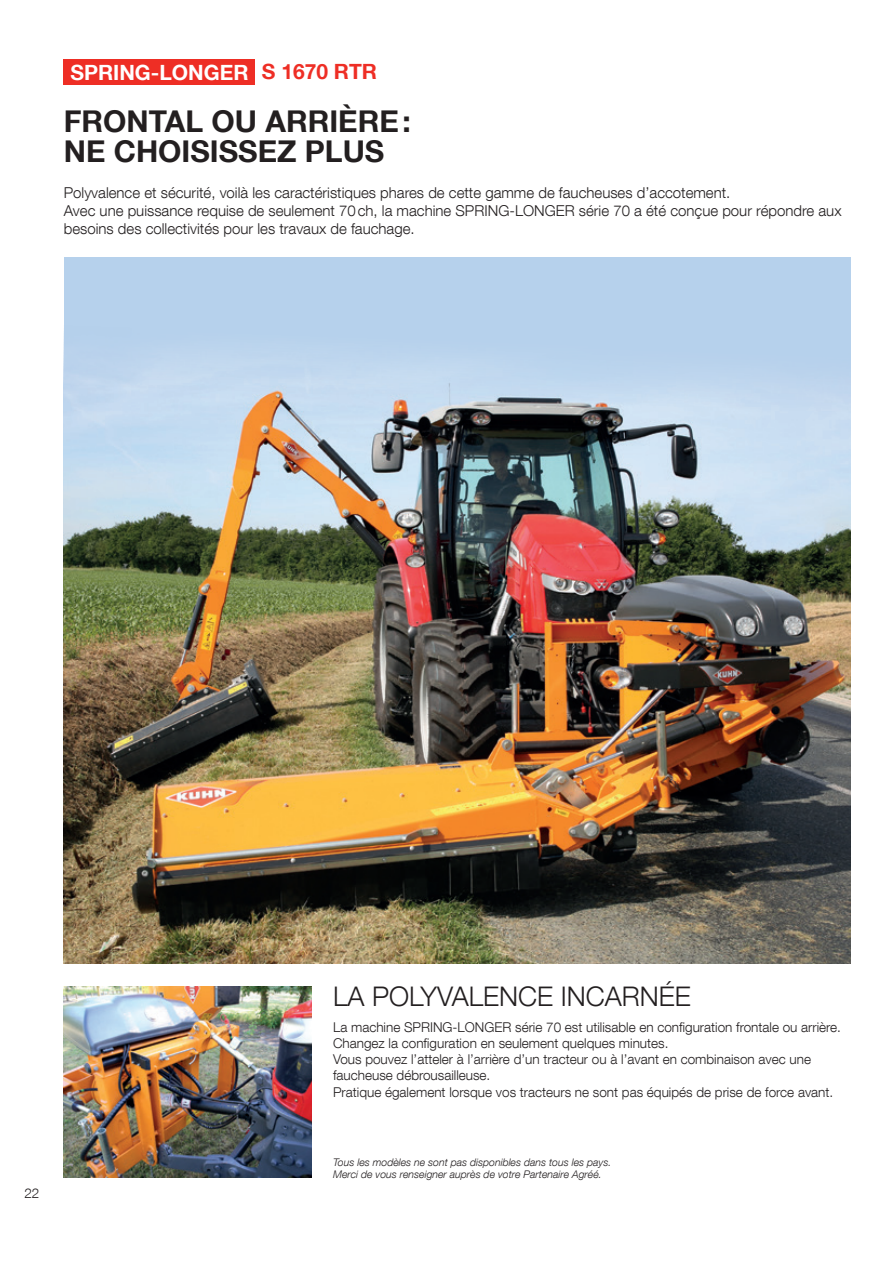
<style>
.page{position:relative;width:893px;height:1263px;background:#fff}
.page>*{position:absolute;margin:0;border:0;box-sizing:border-box;transform-origin:0 0}
.t1{font:700 30px "Helvetica Neue LT Com";color:#231f20}
.t2{font:300 27px "Helvetica Neue LT Com";color:#231f20}
.t3{font:700 21px "Helvetica Neue LT Com";color:#fff}
.t4{font:700 21px "Helvetica Neue LT Com";color:#ee2e25}
.t5{font:300 15px/18px "Helvetica Neue LT Com";color:#231f20}
.t6{font:300 13.5px/16.2px "Helvetica Neue LT Com";color:#231f20}
.t7{font:italic 300 10.5px "Helvetica Neue LT Com";color:#231f20}
</style>
<div class="page">
<div style="left:64px;top:60px;width:191px;height:25px;background:#ee2e25"></div>
<div style="left:64px;top:257px;width:786px;height:706px;background:#b6d1ec"></div>
<img style="left:64px;top:356px;width:786px;height:607px">
<img style="left:64px;top:986px;width:248px;height:192px">
<p class="t3" style="left:70px;top:59px;width:180px">SPRING-LONGER</p>
<p class="t4" style="left:262px;top:59px;width:117px">S 1670 RTR</p>
<p class="t1" style="left:64px;top:102px;width:349px">FRONTAL OU ARRIÈRE:</p>
<p class="t1" style="left:64px;top:132px;width:322px">NE CHOISISSEZ PLUS</p>
<p class="t5" style="left:64px;top:183px;width:668px">Polyvalence et sécurité, voilà les caractéristiques phares de cette gamme de faucheuses d’accotement.</p>
<p class="t5" style="left:64px;top:201px;width:779px">Avec une puissance requise de seulement 70ch, la machine SPRING-LONGER série 70 a été conçue pour répondre aux besoins des collectivités pour les travaux de fauchage.</p>
<p class="t6" style="left:25px;top:1185px;width:16px">22</p>
<p class="t2" style="left:333px;top:980px;width:359px">LA POLYVALENCE INCARNÉE</p>
<p class="t6" style="left:333px;top:1018px;width:509px">La machine SPRING-LONGER série 70 est utilisable en configuration frontale ou arrière.</p>
<p class="t6" style="left:333px;top:1035px;width:337px">Changez la configuration en seulement quelques minutes.</p>
<p class="t6" style="left:333px;top:1051px;width:479px">Vous pouvez l’atteler à l’arrière d’un tracteur ou à l’avant en combinaison avec une faucheuse débrousailleuse.</p>
<p class="t6" style="left:333px;top:1083px;width:502px">Pratique également lorsque vos tracteurs ne sont pas équipés de prise de force avant.</p>
<p class="t7" style="left:333px;top:1156px;width:280px">Tous les modèles ne sont pas disponibles dans tous les pays.</p>
<p class="t7" style="left:333px;top:1168px;width:270px">Merci de vous renseigner auprès de votre Partenaire Agréé.</p>
</div>
